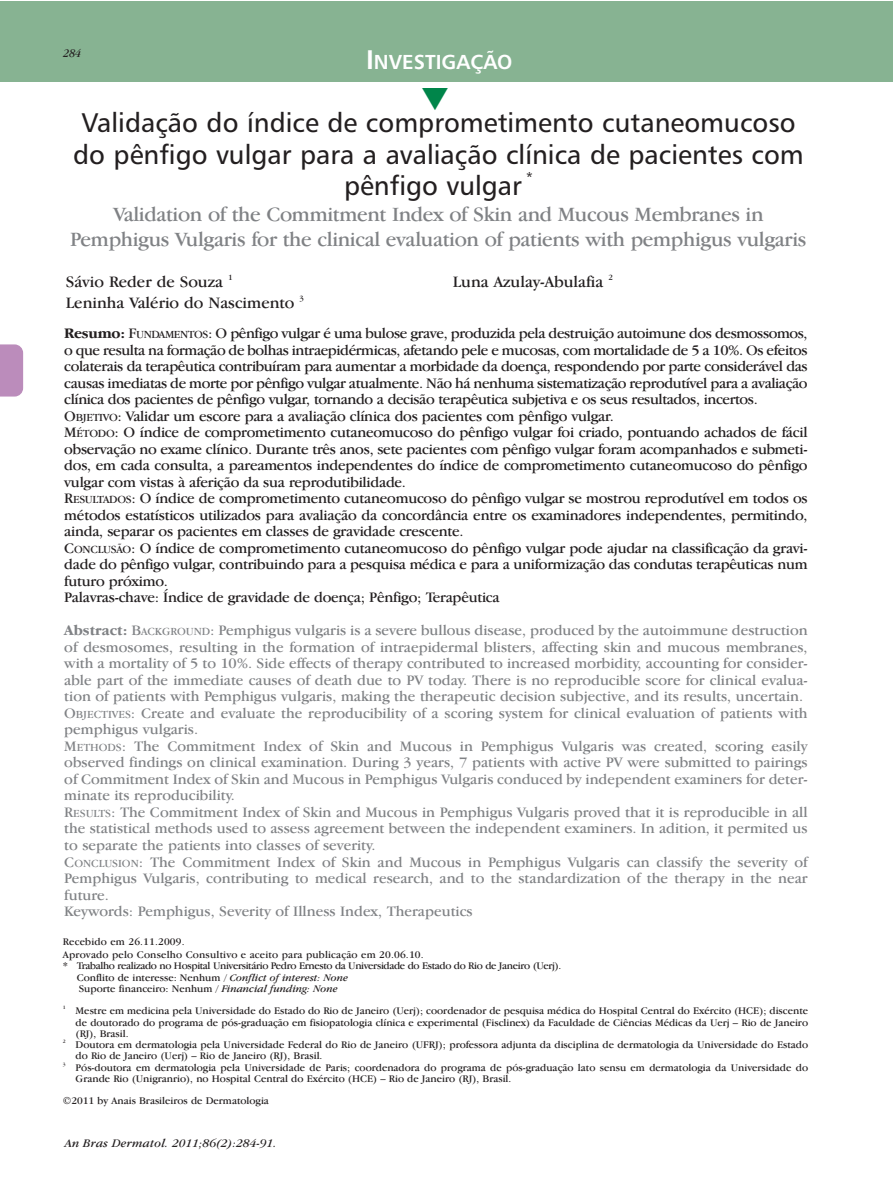
<style>
.page{position:relative;width:893px;height:1191px;background:#fff}
.page>*{position:absolute;margin:0;border:0;box-sizing:border-box;transform-origin:0 0}
.t1{font:27px/31.5px "Humanist 777 BT Roman B";color:#231f20;text-align:center}
.t2{font:21px/25.5px "Garamond IT Cby BT";letter-spacing:-.015em;color:#808285;text-align:center}
.t3{font:20.25px "Humanist 777 BT Bold B";color:#fff}
.t4{font:16.5px "Garamond IT Cby BT";color:#231f20}
.t5{font:15px/16.5px "Garamond IT Cby BT";letter-spacing:-.015em;color:#231f20}
.t6{font:15px/16.5px "Garamond IT Cby BT";color:#808285}
.t7{font:13.5px "Humanist 777 BT Roman B";color:#231f20}
.t8{font:italic 12px "Garamond IT Cby BT";letter-spacing:.015em;color:#231f20}
.t9{font:italic 12px "Garamond IT Cby BT";letter-spacing:.015em;color:#231f20;scale:.9 1}
.t10{font:10.5px/11.2px "Garamond IT Cby BT";color:#231f20}
.t11{font:10.5px/11.2px "Garamond IT Cby BT";letter-spacing:-.035em;color:#231f20}
.t12{font:8.25px "Garamond IT Cby BT";color:#231f20}
.t13{font:5.25px "Garamond IT Cby BT";color:#231f20}
.s1{font-size:27px}
.s2{font-weight:700}
.s3{font-size:11.25px}
.s4{font-style:italic}
</style>
<div class="page">
<svg style="left:0;top:344px;width:23px;height:52px"></svg>
<div style="left:0;top:1px;width:892px;height:80px;background:#87b392"></div>
<p class="t9" style="left:64px;top:49px;width:21px">284</p>
<h3 class="t3" style="left:366px;top:54px;width:148px"><span class="s1">I</span>NVESTIGAÇÃO</h3>
<h1 class="t1" style="left:73px;top:109px;width:732px">Validação do índice de comprometimento cutaneomucoso do pênfigo vulgar para a avaliação clínica de pacientes com pênfigo vulgar</h1>
<p class="t7" style="left:526px;top:172px;width:8px">*</p>
<h2 class="t2" style="left:70px;top:203px;width:738px">Validation of the Commitment Index of Skin and Mucous Membranes in<br>Pemphigus Vulgaris for the clinical evaluation of patients with pemphigus vulgaris</h2>
<p class="t4" style="left:66px;top:276px;width:159px">Sávio Reder de Souza</p>
<p class="t12" style="left:228px;top:274px;width:6px">1</p>
<p class="t4" style="left:453px;top:276px;width:152px">Luna Azulay-Abulafia</p>
<p class="t12" style="left:608px;top:274px;width:6px">2</p>
<p class="t4" style="left:66px;top:297px;width:230px">Leninha Valério do Nascimento</p>
<p class="t12" style="left:299px;top:295px;width:6px">3</p>
<p class="t5" style="left:64px;top:326px;width:745px"><span class="s2">Resumo:</span> F<span class="s3">UNDAMENTOS</span>: O pênfigo vulgar é uma bulose grave, produzida pela destruição autoimune dos desmossomos, o que resulta na formação de bolhas intraepidérmicas, afetando pele e mucosas, com mortalidade de 5 a 10%. Os efeitos colaterais da terapêutica contribuíram para aumentar a morbidade da doença, respondendo por parte considerável das causas imediatas de morte por pênfigo vulgar atualmente. Não há nenhuma sistematização reprodutível para a avaliação clínica dos pacientes de pênfigo vulgar, tornando a decisão terapêutica subjetiva e os seus resultados, incertos.<br>O<span class="s3">BJETIVO</span>: Validar um escore para a avaliação clínica dos pacientes com pênfigo vulgar.<br>M<span class="s3">ÉTODO</span>: O índice de comprometimento cutaneomucoso do pênfigo vulgar foi criado, pontuando achados de fácil observação no exame clínico. Durante três anos, sete pacientes com pênfigo vulgar foram acompanhados e submeti&shy;dos, em cada consulta, a pareamentos independentes do índice de comprometimento cutaneomucoso do pênfigo vulgar com vistas à aferição da sua reprodutibilidade.<br>R<span class="s3">ESULTADOS</span>: O índice de comprometimento cutaneomucoso do pênfigo vulgar se mostrou reprodutível em todos os métodos estatísticos utilizados para avaliação da concordância entre os examinadores independentes, permitindo, ainda, separar os pacientes em classes de gravidade crescente.<br>C<span class="s3">ONCLUSÃO</span>: O índice de comprometimento cutaneomucoso do pênfigo vulgar pode ajudar na classificação da gravi&shy;dade do pênfigo vulgar, contribuindo para a pesquisa médica e para a uniformização das condutas terapêuticas num futuro próximo.<br>Palavras-chave: Índice de gravidade de doença; Pênfigo; Terapêutica</p>
<p class="t6" style="left:64px;top:623px;width:745px"><span class="s2">Abstract:</span> B<span class="s3">ACKGROUND</span>: Pemphigus vulgaris is a severe bullous disease, produced by the autoimmune destruction of desmosomes, resulting in the formation of intraepidermal blisters, affecting skin and mucous membranes, with a mortality of 5 to 10%. Side effects of therapy contributed to increased morbidity, accounting for consider&shy;able part of the immediate causes of death due to PV today. There is no reproducible score for clinical evalua&shy;tion of patients with Pemphigus vulgaris, making the therapeutic decision subjective, and its results, uncertain.<br>O<span class="s3">BJECTIVES</span>: Create and evaluate the reproducibility of a scoring system for clinical evaluation of patients with pemphigus vulgaris.<br>M<span class="s3">ETHODS</span>: The Commitment Index of Skin and Mucous in Pemphigus Vulgaris was created, scoring easily observed findings on clinical examination. During 3 years, 7 patients with active PV were submitted to pairings of Commitment Index of Skin and Mucous in Pemphigus Vulgaris conduced by independent examiners for deter&shy;minate its reproducibility.<br>R<span class="s3">ESULTS</span>: The Commitment Index of Skin and Mucous in Pemphigus Vulgaris proved that it is reproducible in all the statistical methods used to assess agreement between the independent examiners. In adition, it permited us to separate the patients into classes of severity.<br>C<span class="s3">ONCLUSION</span>: The Commitment Index of Skin and Mucous in Pemphigus Vulgaris can classify the severity of Pemphigus Vulgaris, contributing to medical research, and to the standardization of the therapy in the near future.<br>Keywords: Pemphigus, Severity of Illness Index, Therapeutics</p>
<p class="t10" style="left:63px;top:936px;width:362px;line-height:12.6px">Recebido em 26.11.2009.<br>Aprovado pelo Conselho Consultivo e aceito para publicação em 20.06.10.</p>
<p class="t11" style="left:77px;top:961px;width:486px;text-indent:-14px">* Trabalho realizado no Hospital Universitário Pedro Ernesto da Universidade do Estado do Rio de Janeiro (Uerj).<br>Conflito de interesse: Nenhum / <span class="s4">Conflict of interest: None<br></span>Suporte financeiro: Nenhum / <span class="s4">Financial funding: None</span></p>
<p class="t13" style="left:63px;top:1005px;width:4px">1</p>
<p class="t10" style="left:76px;top:1006px;width:734px;text-align:justify">Mestre em medicina pela Universidade do Estado do Rio de Janeiro (Uerj); coordenador de pesquisa médica do Hospital Central do Exército (HCE); discente de doutorado do programa de pós-graduação em fisiopatologia clínica e experimental (Fisclinex) da Faculdade de Ciências Médicas da Uerj – Rio de Janeiro (RJ), Brasil.</p>
<p class="t13" style="left:63px;top:1039px;width:4px">2</p>
<p class="t10" style="left:76px;top:1040px;width:734px">Doutora em dermatologia pela Universidade Federal do Rio de Janeiro (UFRJ); professora adjunta da disciplina de dermatologia da Universidade do Estado do Rio de Janeiro (Uerj) – Rio de Janeiro (RJ), Brasil.</p>
<p class="t13" style="left:63px;top:1062px;width:4px">3</p>
<p class="t10" style="left:76px;top:1062px;width:734px">Pós-doutora em dermatologia pela Universidade de Paris; coordenadora do programa de pós-graduação lato sensu em dermatologia da Universidade do<br>Grande Rio (Unigranrio), no Hospital Central do Exército (HCE) – Rio de Janeiro (RJ), Brasil.</p>
<p class="t10" style="left:63px;top:1096px;width:208px">©2011 by Anais Brasileiros de Dermatologia</p>
<p class="t8" style="left:65px;top:1138px;width:213px">An Bras Dermatol. 2011;86(2):284-91.</p>
</div>
